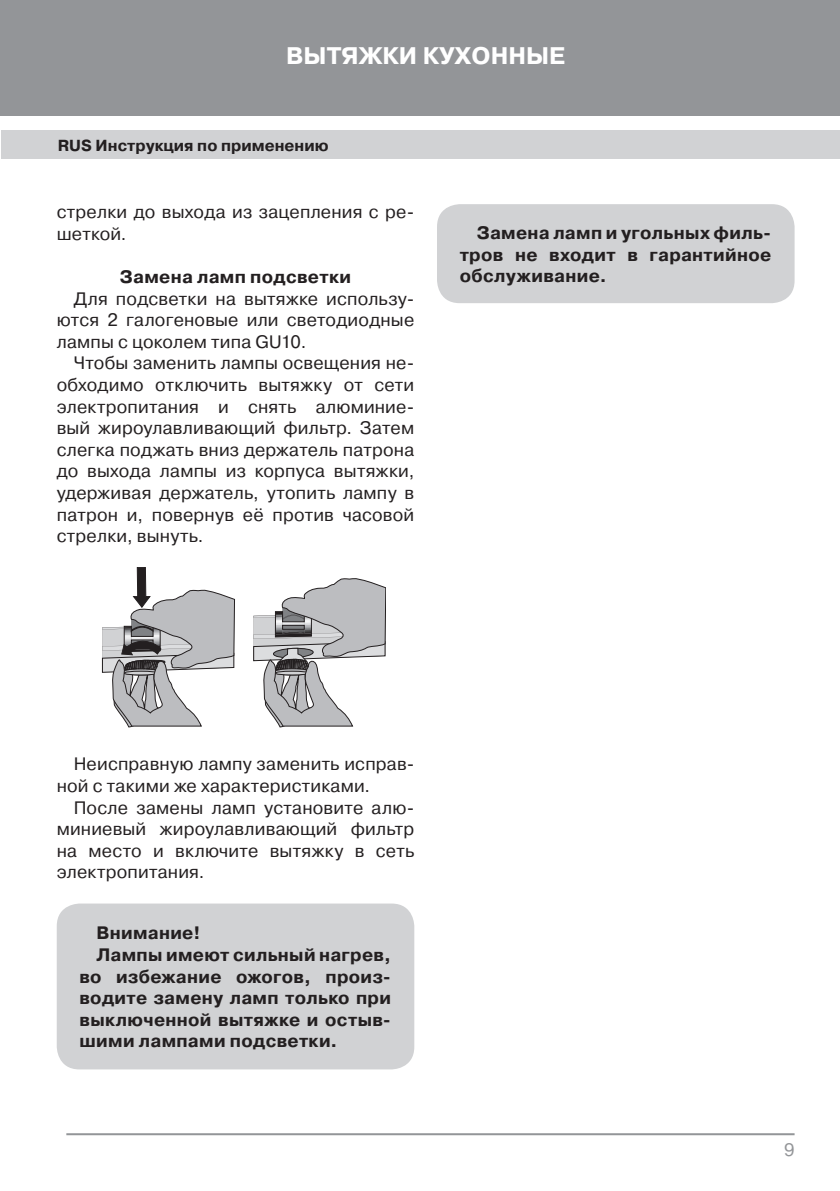
<style>
.page{position:relative;width:840px;height:1191px;background:#fff}
.page>*{position:absolute;margin:0;border:0;box-sizing:border-box;transform-origin:0 0}
.t1{font:700 24px "Pragmatica C";color:#fff}
.Based_text{font:18px/21.6px "Pragmatica C";letter-spacing:.01em;color:#231f20;text-align:justify}
.Based_text-2{font:700 18px/21.6px "Pragmatica C";letter-spacing:.015em;color:#231f20;text-align:justify}
.t2{font:18px "Pragmatica C";color:#939598}
.t3{font:700 16px "Pragmatica C";color:#231f20}
</style>
<div class="page">
<div style="left:0;top:0;width:839px;height:116px;background:#939598"></div>
<div style="left:1px;top:130px;width:838px;height:29px;background:#d1d2d4"></div>
<hr style="left:66px;top:1133px;width:728px;height:2px;background:#939598">
<svg style="left:102px;top:567px;width:132px;height:160px"></svg>
<svg style="left:253px;top:578px;width:132px;height:149px"></svg>
<div style="left:57px;top:903px;width:357px;height:166px;background:#d1d2d4;border-radius:23px"></div>
<div style="left:437px;top:204px;width:357px;height:99px;background:#d1d2d4;border-radius:23px"></div>
<h1 class="t1" style="left:286px;top:42px;width:280px">ВЫТЯЖКИ КУХОННЫЕ</h1>
<p class="t3" style="left:58px;top:136px;width:272px">RUS Инструкция по применению</p>
<p class="Based_text" style="left:57px;top:201px;width:359px">стрелки до выхода из зацепления с ре&shy;шеткой.</p>
<p class="Based_text-2" style="left:120px;top:266px;width:232px">Замена ламп подсветки</p>
<p class="Based_text" style="left:57px;top:288px;width:359px;text-indent:17px">Для подсветки на вытяжке использу&shy;ются 2 галогеновые или светодиодные лампы с цоколем типа GU10.</p>
<p class="Based_text" style="left:57px;top:352px;width:359px;text-indent:17px">Чтобы заменить лампы освещения не&shy;обходимо отключить вытяжку от сети электропитания и снять алюминие&shy;вый жироулавливающий фильтр. Затем слегка поджать вниз держатель патрона до выхода лампы из корпуса вытяжки, удерживая держатель, утопить лампу в патрон и, повернув её против часовой стрелки, вынуть.</p>
<p class="Based_text-2" style="left:459px;top:222px;width:313px;text-indent:17px">Замена ламп и угольных филь&shy;тров не входит в гарантийное обслуживание.</p>
<p class="Based_text" style="left:57px;top:753px;width:359px;text-indent:17px">Неисправную лампу заменить исправ&shy;ной с такими же характеристиками.</p>
<p class="Based_text" style="left:57px;top:796px;width:359px;text-indent:17px">После замены ламп установите алю&shy;миниевый жироулавливающий фильтр на место и включите вытяжку в сеть электропитания.</p>
<p class="Based_text-2" style="left:96px;top:922px;width:105px">Внимание!</p>
<p class="Based_text-2" style="left:79px;top:944px;width:313px;text-indent:17px">Лампы имеют сильный нагрев, во избежание ожогов, произ&shy;водите замену ламп только при выключенной вытяжке и остыв&shy;шими лампами подсветки.</p>
<p class="t2" style="left:783px;top:1139px;width:12px">9</p>
</div>
